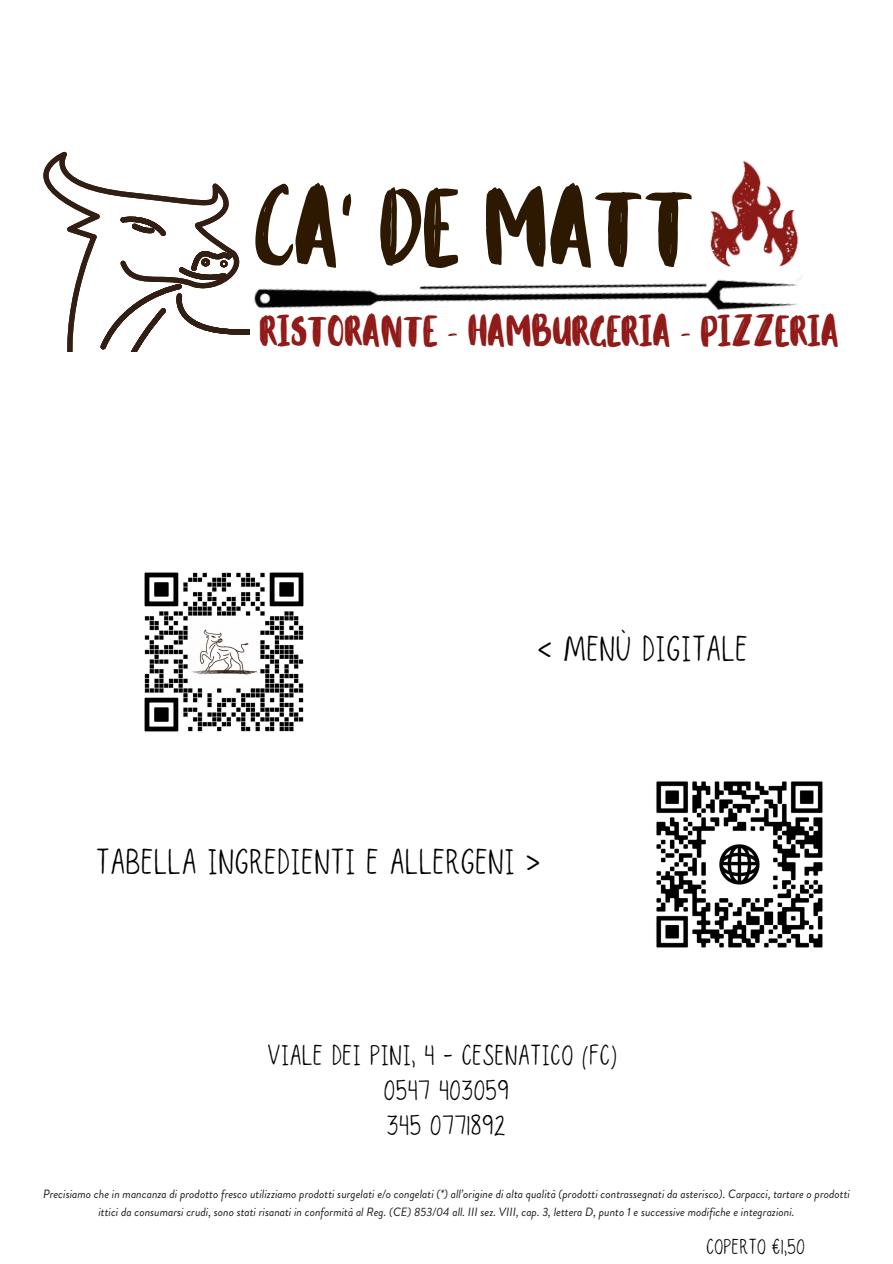
<style>
.page{position:relative;width:893px;height:1264px;background:#fff}
.page>*{position:absolute;margin:0;border:0;box-sizing:border-box;transform-origin:0 0}
.t1{font:86.1px "Portobesto Caps";color:#2d1902}
.t2{font:34.35px "Portobesto Caps";color:#901b18}
.t3{font:30px "Seattle";color:#000}
.t4{font:24px/34.8px "Seattle";color:#000;text-align:center}
.t5{font:18px "Seattle";color:#000}
.t6{font:italic 12px/18px "Brandon Grotesque";color:#1f1e1c;text-align:center}
</style>
<div class="page">
<img style="left:656px;top:781px;width:167px;height:167px">
<img style="left:144px;top:572px;width:160px;height:160px">
<img style="left:249px;top:160px;width:550px;height:175px">
<svg style="left:43px;top:152px;width:206px;height:200px"></svg>
<h1 class="t1" style="left:254px;top:161px;width:441px">CA' DE MATT</h1>
<h2 class="t2" style="left:259px;top:304px;width:581px">RISTORANTE - HAMBURGERIA - PIZZERIA</h2>
<h3 class="t3" style="left:537px;top:634px;width:212px">&lt; MENÙ DIGITALE</h3>
<h3 class="t3" style="left:96px;top:847px;width:446px">TABELLA INGREDIENTI E ALLERGENI &gt;</h3>
<h3 class="t4" style="left:267px;top:1039px;width:351px">VIALE DEI PINI, 4 - CESENATICO (FC)<br>0547 403059<br>345 0771892</h3>
<p class="t6" style="left:43px;top:1184px;width:808px">Precisiamo che in mancanza di prodotto fresco utilizziamo prodotti surgelati e/o congelati (*) all’origine di alta qualità (prodotti contrassegnati da asterisco). Carpacci, tartare o prodotti ittici da consumarsi crudi, sono stati risanati in conformità al Reg. (CE) 853/04 all. III sez. VIII, cap. 3, lettera D, punto 1 e successive modifiche e integrazioni.</p>
<h3 class="t5" style="left:706px;top:1238px;width:101px">COPERTO €1,50</h3>
</div>
